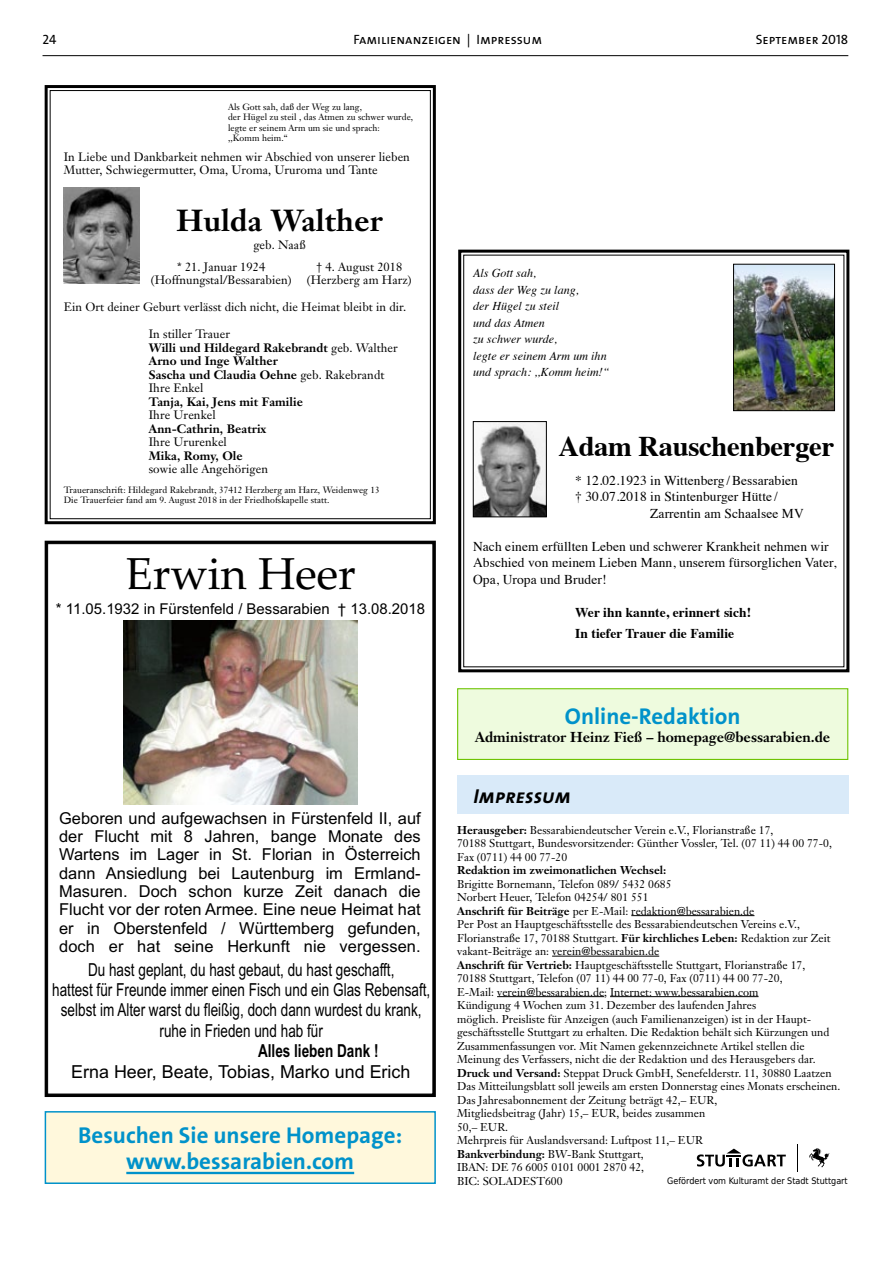
<style>
.page{position:relative;width:893px;height:1263px;background:#fff}
.page>*{position:absolute;margin:0;border:0;box-sizing:border-box;transform-origin:0 0}
.t1{font:44.85px "Palatino Linotype";color:#000}
.t2{font:700 30px "Janson Text";letter-spacing:.005em;color:#000}
.t3{font:700 28.5px "Times";letter-spacing:-.01em;color:#000}
.t4{font:700 22.95px/25.2px "The Sans B7";color:#0092ca;text-align:center}
.t5{font:italic 20.25px "The Sans Bold Caps";letter-spacing:.005em;color:#000}
.t6{font:17.85px/20.2px "Arial Narrow";color:#000;text-align:center;scale:.92 1}
.t7{font:17.85px "Arial";color:#000}
.t8{font:700 17.85px "Arial Narrow";color:#000;scale:.92 1}
.t9{font:16.5px/18.3px "Arial";letter-spacing:.005em;color:#000;text-align:justify}
.t10{font:15px "Arial";color:#000}
.t11{font:700 14.25px "Janson Text";color:#000}
.t12{font:13.5px/16.5px "Times";letter-spacing:.005em;color:#000}
.t13{font:700 13.5px/20.7px "Times";letter-spacing:.005em;color:#000}
.t14{font:13.5px "The Sans Caps";color:#000}
.t15{font:12px/13.5px "Janson Text";letter-spacing:.005em;color:#000}
.t16{font:700 12px/13.5px "Janson Text";letter-spacing:.005em;color:#000}
.t17{font:italic 12px/16.5px "Times";letter-spacing:.005em;color:#000}
.t18{font:11.25px/13.5px "Janson Text";color:#000}
.t19{font:700 11.25px "Janson Text";color:#000}
.t20{font:9px/10.5px "Janson Text";letter-spacing:.005em;color:#000}
.t21{font:9px "DejaVu Sans Condensed";color:#000}
.s1{font-weight:400}
.s2{font-weight:700}
</style>
<div class="page">
<hr style="left:43px;top:55px;width:805px;height:1px;background:#000">
<div style="left:45px;top:1112px;width:390px;height:71px;background:#fff8dc"></div>
<hr style="left:126px;top:1172px;width:228px;height:2px;background:#0092ca">
<div style="left:45px;top:1111px;width:391px;height:73px;border:2px solid #0092ca"></div>
<hr style="left:631px;top:915px;width:123px;height:1px;background:#000">
<hr style="left:552px;top:956px;width:107px;height:1px;background:#000">
<hr style="left:497px;top:996px;width:107px;height:1px;background:#000">
<hr style="left:610px;top:996px;width:148px;height:1px;background:#000">
<div style="left:457px;top:775px;width:391px;height:38px;background:#d9eaf9"></div>
<svg style="left:697px;top:1148px;width:89px;height:18px"></svg>
<svg style="left:809px;top:1148px;width:20px;height:19px"></svg>
<svg style="left:797px;top:1144px;width:1px;height:28px"></svg>
<div style="left:458px;top:689px;width:390px;height:70px;background:#eefbde"></div>
<div style="left:457px;top:688px;width:391px;height:72px;border:1px solid #6cc300"></div>
<svg style="left:458px;top:249px;width:392px;height:424px"></svg>
<img style="left:475px;top:423px;width:69px;height:92px">
<div style="left:473px;top:421px;width:73px;height:96px;border:1px solid #000"></div>
<img style="left:735px;top:266px;width:98px;height:143px">
<div style="left:733px;top:264px;width:102px;height:147px;border:1px solid #000"></div>
<svg style="left:44px;top:540px;width:392px;height:557px"></svg>
<svg style="left:44px;top:85px;width:392px;height:440px"></svg>
<img style="left:64px;top:188px;width:76px;height:96px">
<p class="t14" style="left:354px;top:28px;width:190px">Familienanzeigen | Impressum</p>
<p class="t14" style="left:43px;top:28px;width:16px">24</p>
<p class="t14" style="left:756px;top:28px;width:94px">September 2018</p>
<p class="t20" style="left:228px;top:101px;width:187px">Als Gott sah, daß der Weg zu lang,<br>der Hügel zu steil , das Atmen zu schwer wurde, legte er seinem Arm um sie und sprach: ,,Komm heim.“</p>
<p class="t15" style="left:64px;top:150px;width:348px">In Liebe und Dankbarkeit nehmen wir Abschied von unserer lieben<br>Mutter, Schwiegermutter, Oma, Uroma, Ururoma und Tante</p>
<h2 class="t2" style="left:177px;top:201px;width:208px">Hulda Walther</h2>
<p class="t15" style="left:177px;top:233px;width:130px;line-height:22px;text-indent:76px">geb. Naaß * 21. Januar 1924</p>
<p class="t15" style="left:316px;top:260px;width:88px">† 4. August 2018</p>
<p class="t15" style="left:151px;top:273px;width:142px">(Hoffnungstal/Bessarabien)</p>
<p class="t15" style="left:307px;top:273px;width:106px">(Herzberg am Harz)</p>
<p class="t15" style="left:64px;top:300px;width:344px">Ein Ort deiner Geburt verlässt dich nicht, die Heimat bleibt in dir.</p>
<p class="t16" style="left:149px;top:327px;width:251px"><span class="s1">In stiller Trauer<br></span>Willi und Hildegard Rakebrandt <span class="s1">geb. Walther<br></span>Arno und Inge Walther<br>Sascha und Claudia Oehne <span class="s1">geb. Rakebrandt<br>Ihre Enkel</span></p>
<p class="t16" style="left:149px;top:394px;width:156px">Tanja, Kai, Jens mit Familie</p>
<p class="t15" style="left:149px;top:408px;width:68px">Ihre Urenkel</p>
<p class="t16" style="left:149px;top:421px;width:119px">Ann-Cathrin, Beatrix</p>
<p class="t15" style="left:149px;top:435px;width:80px">Ihre Ururenkel</p>
<p class="t16" style="left:149px;top:448px;width:95px">Mika, Romy, Ole</p>
<p class="t15" style="left:149px;top:462px;width:121px">sowie alle Angehörigen</p>
<p class="t20" style="left:64px;top:484px;width:317px">Traueranschrift: Hildegard Rakebrandt, 37412 Herzberg am Harz, Weidenweg 13<br>Die Trauerfeier fand am 9. August 2018 in der Friedhofskapelle statt.</p>
<h1 class="t1" style="left:125px;top:542px;width:232px">Erwin Heer</h1>
<h3 class="t10" style="left:56px;top:598px;width:371px">* 11.05.1932 in Fürstenfeld / Bessarabien † 13.08.2018</h3>
<p class="t9" style="left:59px;top:808px;width:363px">Geboren und aufgewachsen in Fürstenfeld II, auf der Flucht mit 8 Jahren, bange Monate des Wartens im Lager in St. Florian in Österreich dann Ansiedlung bei Lautenburg im Ermland-Masuren. Doch schon kurze Zeit danach die Flucht vor der roten Armee. Eine neue Heimat hat er in Oberstenfeld / Württemberg gefunden, doch er hat seine Herkunft nie vergessen.</p>
<h3 class="t6" style="left:52px;top:959px;width:413px">Du hast geplant, du hast gebaut, du hast geschafft,<br>hattest für Freunde immer einen Fisch und ein Glas Rebensaft, selbst im Alter warst du fleißig, doch dann wurdest du krank, ruhe in Frieden und hab für</h3>
<h3 class="t8" style="left:258px;top:1037px;width:132px">Alles lieben Dank !</h3>
<h3 class="t7" style="left:71px;top:1059px;width:341px">Erna Heer, Beate, Tobias, Marko und Erich</h3>
<h3 class="t4" style="left:78px;top:1123px;width:326px">Besuchen Sie unsere Homepage: www.bessarabien.com</h3>
<p class="t17" style="left:473px;top:264px;width:138px">Als Gott sah,<br>dass der Weg zu lang,<br>der Hügel zu steil<br>und das Atmen<br>zu schwer wurde,<br>legte er seinem Arm um ihn und sprach: ,,Komm heim!“</p>
<h3 class="t3" style="left:558px;top:419px;width:277px">Adam Rauschenberger</h3>
<p class="t12" style="left:575px;top:471px;width:224px">* 12.02.1923 in Wittenberg /Bessarabien</p>
<p class="t12" style="left:575px;top:487px;width:204px">† 30.07.2018 in Stintenburger Hütte /</p>
<p class="t12" style="left:650px;top:504px;width:155px">Zarrentin am Schaalsee MV</p>
<p class="t12" style="left:473px;top:537px;width:365px">Nach einem erfüllten Leben und schwerer Krankheit nehmen wir<br>Abschied von meinem Lieben Mann, unserem fürsorglichen Vater,<br>Opa, Uropa und Bruder!</p>
<p class="t13" style="left:575px;top:600px;width:178px">Wer ihn kannte, erinnert sich!<br>In tiefer Trauer die Familie</p>
<h3 class="t4" style="left:565px;top:704px;width:177px">Online-Redaktion</h3>
<p class="t11" style="left:475px;top:727px;width:357px">Administrator Heinz Fieß – homepage@bessarabien.de</p>
<h3 class="t5" style="left:473px;top:779px;width:99px">Impressum</h3>
<p class="t18" style="left:457px;top:823px;width:376px"><span class="s2">Herausgeber:</span> Bessarabiendeutscher Verein e.V., Florianstraße 17,<br>70188 Stuttgart, Bundesvorsitzender: Günther Vossler, Tel. (07 11) 44 00 77-0,<br>Fax (0711) 44 00 77-20</p>
<p class="t19" style="left:457px;top:863px;width:211px">Redaktion im zweimonatlichen Wechsel:</p>
<p class="t18" style="left:457px;top:877px;width:385px">Brigitte Bornemann, Telefon 089/ 5432 0685<br>Norbert Heuer, Telefon 04254/ 801 551<br><span class="s2">Anschrift für Beiträge</span> per E-Mail: redaktion@bessarabien.de<br>Per Post an Hauptgeschäftsstelle des Bessarabiendeutschen Vereins e.V., Florianstraße 17, 70188 Stuttgart. <span class="s2">Für kirchliches Leben:</span> Redaktion zur Zeit vakant-Beiträge an: verein@bessarabien.de<br><span class="s2">Anschrift für Vertrieb:</span> Hauptgeschäftsstelle Stuttgart, Florianstraße 17,<br>70188 Stuttgart, Telefon (07 11) 44 00 77-0, Fax (0711) 44 00 77-20,<br>E-Mail: verein@bessarabien.de; Internet: www.bessarabien.com<br>Kündigung 4 Wochen zum 31. Dezember des laufenden Jahres<br>möglich. Preisliste für Anzeigen (auch Familienanzeigen) ist in der Haupt&shy;geschäftsstelle Stuttgart zu erhalten. Die Redaktion behält sich Kürzungen und Zusammenfassungen vor. Mit Namen gekennzeichnete Artikel stellen die Meinung des Verfassers, nicht die der Redaktion und des Herausgebers dar.<br><span class="s2">Druck und Versand:</span> Steppat Druck GmbH, Senefelderstr. 11, 30880 Laatzen Das Mitteilungsblatt soll jeweils am ersten Donnerstag eines Monats erscheinen.<br>Das Jahresabonnement der Zeitung beträgt 42,– EUR,<br>Mitgliedsbeitrag (Jahr) 15,– EUR, beides zusammen<br>50,– EUR.<br>Mehrpreis für Auslandsversand: Luftpost 11,– EUR<br><span class="s2">Bankverbindung:</span> BW-Bank Stuttgart,<br>IBAN: DE 76 6005 0101 0001 2870 42,<br>BIC: SOLADEST600</p>
<p class="t21" style="left:667px;top:1173px;width:182px">Gefördert vom Kulturamt der Stadt Stuttgart</p>
</div>
